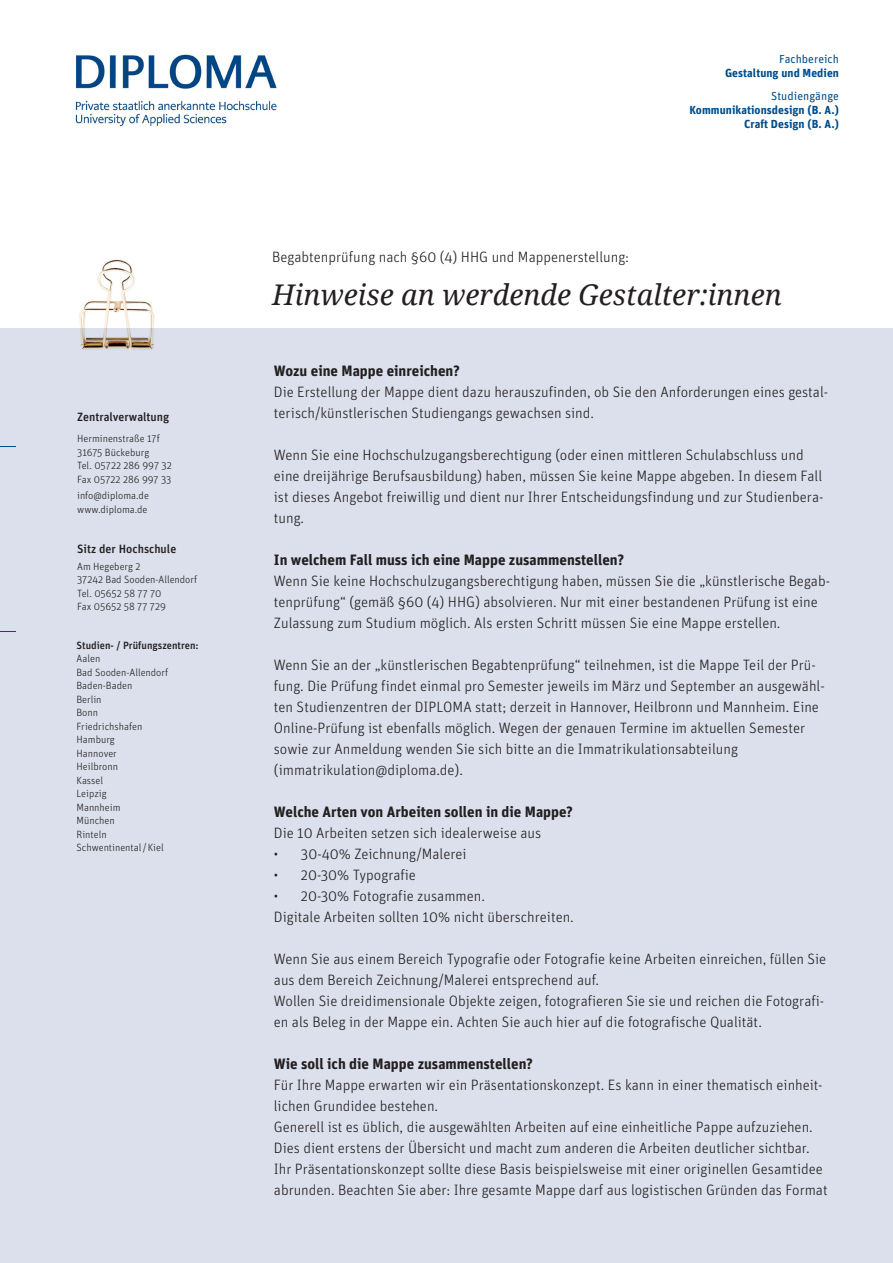
<style>
.page{position:relative;width:893px;height:1263px;background:#fff}
.page>*{position:absolute;margin:0;border:0;box-sizing:border-box;transform-origin:0 0}
.t1{font:italic 28.5px "Droid Serif";color:#231f20}
.t2{font:300 15px/21px "Unit";color:#231f20}
.t3{font:700 15px "Unit";color:#231f20}
.t4{font:500 12px "Unit";color:#231f20}
.t5{font:700 11.7px/14px "Unit";letter-spacing:.005em;color:#014d8a;text-align:right}
.t6{font:11.7px "Unit Pro";letter-spacing:.005em;color:#014d8a}
.t7{font:300 10.5px/13.5px "Unit";color:#231f20}
.t8{font:500 10.5px "Unit";color:#231f20}
</style>
<div class="page">
<div style="left:0;top:328px;width:893px;height:935px;background:#dbe0ec"></div>
<svg style="left:0;top:446px;width:16px;height:1px"></svg>
<svg style="left:0;top:631px;width:16px;height:1px"></svg>
<img style="left:75px;top:54px;width:202px;height:73px">
<img style="left:79px;top:259px;width:76px;height:91px">
<p class="t4" style="left:77px;top:410px;width:94px">Zentralverwaltung</p>
<p class="t7" style="left:77px;top:432px;width:96px">Herminenstraße 17f<br>31675 Bückeburg<br>Tel. 05722 286 997 32<br>Fax 05722 286 997 33</p>
<p class="t7" style="left:77px;top:489px;width:73px">info@diploma.de www.diploma.de</p>
<p class="t4" style="left:77px;top:542px;width:101px">Sitz der Hochschule</p>
<p class="t7" style="left:77px;top:559px;width:122px">Am Hegeberg 2<br>37242 Bad Sooden-Allendorf<br>Tel. 05652 58 77 70<br>Fax 05652 58 77 729</p>
<p class="t8" style="left:77px;top:639px;width:124px">Studien- / Prüfungszentren:</p>
<p class="t7" style="left:77px;top:652px;width:93px">Aalen<br>Bad Sooden-Allendorf<br>Baden-Baden<br>Berlin<br>Bonn<br>Friedrichshafen<br>Hamburg<br>Hannover<br>Heilbronn<br>Kassel<br>Leipzig<br>Mannheim<br>München<br>Rinteln<br>Schwentinental/Kiel</p>
<p class="t2" style="left:272px;top:246px;width:358px">Begabtenprüfung nach §60 (4) HHG und Mappenerstellung:</p>
<p class="t6" style="left:779px;top:51px;width:61px">Fachbereich</p>
<p class="t5" style="left:725px;top:66px;width:115px">Gestaltung und Medien</p>
<p class="t6" style="left:771px;top:88px;width:69px">Studiengänge</p>
<p class="t5" style="left:689px;top:102px;width:151px">Kommunikationsdesign (B. A.)<br>Craft Design (B. A.)</p>
<p class="t1" style="left:272px;top:275px;width:511px">Hinweise an werdende Gestalter:innen</p>
<p class="t3" style="left:274px;top:361px;width:187px">Wozu eine Mappe einreichen?</p>
<p class="t2" style="left:274px;top:381px;width:556px">Die Erstellung der Mappe dient dazu herauszufinden, ob Sie den Anforderungen eines gestal&shy;terisch/künstlerischen Studiengangs gewachsen sind.</p>
<p class="t2" style="left:274px;top:444px;width:551px">Wenn Sie eine Hochschulzugangsberechtigung (oder einen mittleren Schulabschluss und eine dreijährige Berufsausbildung) haben, müssen Sie keine Mappe abgeben. In diesem Fall ist dieses Angebot freiwillig und dient nur Ihrer Entscheidungsfindung und zur Studienbera&shy;tung.</p>
<p class="t3" style="left:274px;top:550px;width:352px">In welchem Fall muss ich eine Mappe zusammenstellen?</p>
<p class="t2" style="left:274px;top:570px;width:558px">Wenn Sie keine Hochschulzugangsberechtigung haben, müssen Sie die „künstlerische Begab&shy;tenprüfung“ (gemäß §60 (4) HHG) absolvieren. Nur mit einer bestandenen Prüfung ist eine<br>Zulassung zum Studium möglich. Als ersten Schritt müssen Sie eine Mappe erstellen.</p>
<p class="t2" style="left:274px;top:654px;width:552px">Wenn Sie an der „künstlerischen Begabtenprüfung“ teilnehmen, ist die Mappe Teil der Prü&shy;fung. Die Prüfung findet einmal pro Semester jeweils im März und September an ausgewähl&shy;ten Studienzentren der DIPLOMA statt; derzeit in Hannover, Heilbronn und Mannheim. Eine Online-Prüfung ist ebenfalls möglich. Wegen der genauen Termine im aktuellen Semester sowie zur Anmeldung wenden Sie sich bitte an die Immatrikulationsabteilung (immatrikulation@diploma.de).</p>
<p class="t3" style="left:274px;top:802px;width:301px">Welche Arten von Arbeiten sollen in die Mappe?</p>
<p class="t2" style="left:274px;top:822px;width:269px">Die 10 Arbeiten setzen sich idealerweise aus</p>
<p class="t2" style="left:274px;top:843px;width:194px">• 30-40% Zeichnung/Malerei</p>
<p class="t2" style="left:274px;top:864px;width:144px">• 20-30% Typografie</p>
<p class="t2" style="left:274px;top:885px;width:213px">• 20-30% Fotografie zusammen.</p>
<p class="t2" style="left:274px;top:906px;width:301px">Digitale Arbeiten sollten 10% nicht überschreiten.</p>
<p class="t2" style="left:274px;top:948px;width:554px">Wenn Sie aus einem Bereich Typografie oder Fotografie keine Arbeiten einreichen, füllen Sie aus dem Bereich Zeichnung/Malerei entsprechend auf.</p>
<p class="t2" style="left:274px;top:990px;width:552px">Wollen Sie dreidimensionale Objekte zeigen, fotografieren Sie sie und reichen die Fotografi&shy;en als Beleg in der Mappe ein. Achten Sie auch hier auf die fotografische Qualität.</p>
<p class="t3" style="left:274px;top:1054px;width:260px">Wie soll ich die Mappe zusammenstellen?</p>
<p class="t2" style="left:274px;top:1074px;width:550px">Für Ihre Mappe erwarten wir ein Präsentationskonzept. Es kann in einer thematisch einheit&shy;lichen Grundidee bestehen.</p>
<p class="t2" style="left:274px;top:1116px;width:540px">Generell ist es üblich, die ausgewählten Arbeiten auf eine einheitliche Pappe aufzuziehen.<br>Dies dient erstens der Übersicht und macht zum anderen die Arbeiten deutlicher sichtbar.</p>
<p class="t2" style="left:274px;top:1158px;width:555px">Ihr Präsentationskonzept sollte diese Basis beispielsweise mit einer originellen Gesamtidee abrunden. Beachten Sie aber: Ihre gesamte Mappe darf aus logistischen Gründen das Format</p>
</div>
